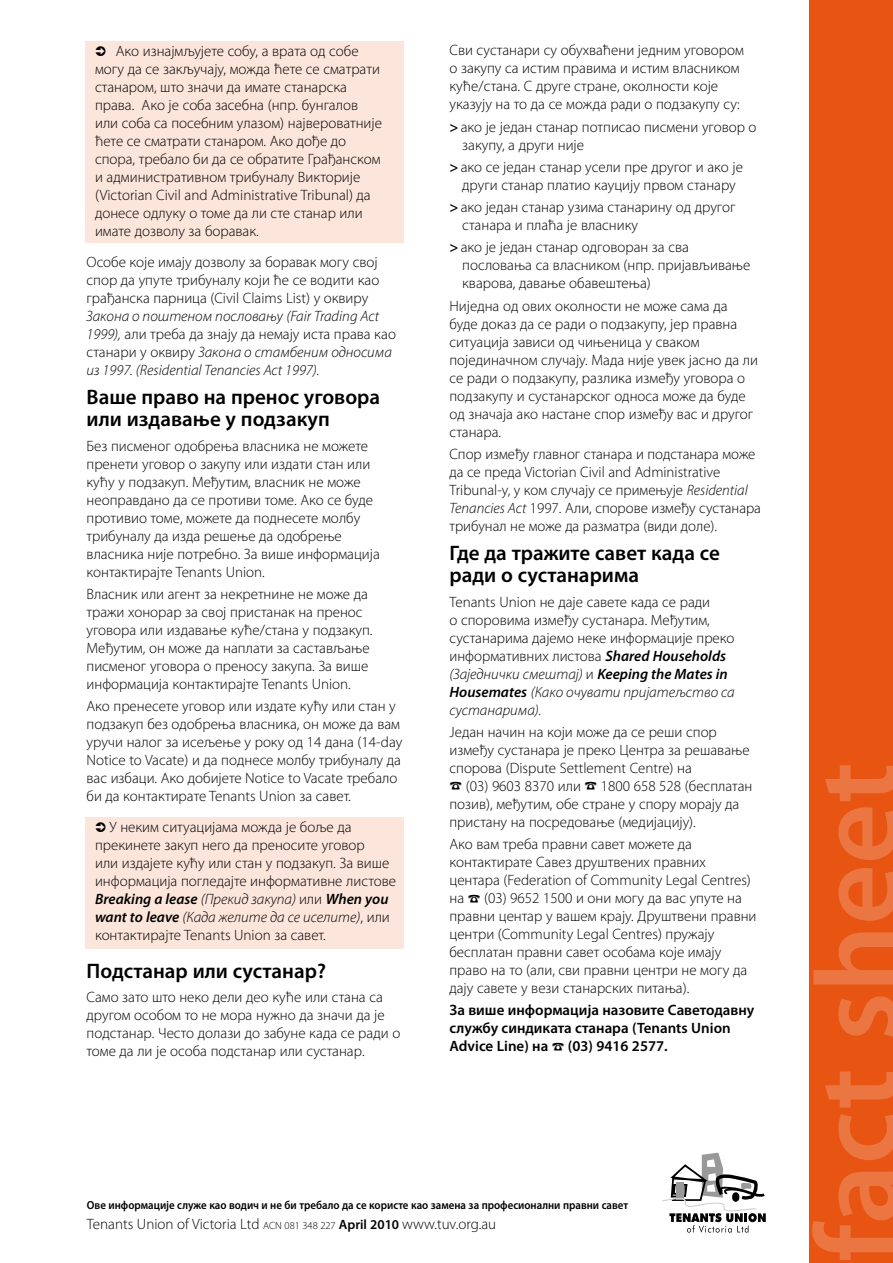
<style>
.page{position:relative;width:893px;height:1263px;background:#fff}
.page>*{position:absolute;margin:0;border:0;box-sizing:border-box;transform-origin:0 0}
.t1{font:600 117.75px "Myriad Pro";color:#ec7641}
.t2{font:600 21px/22.5px "Myriad Pro";color:#000}
.t3{font:300 15px/18px "Myriad Pro";color:#000}
.t4{font:italic 300 15px/18px "Myriad Pro";color:#000}
.t5{font:600 15px/18px "Myriad Pro";color:#000}
.t6{font:600 11.7px "Myriad Pro";color:#000;scale:.93 1}
.s1{font-style:normal}
.s2{font-weight:600;font-style:italic}
.s3{font-style:italic}
.s4{font-weight:600}
.s5{font-size:10.5px}
.s6{font-weight:600;font-size:13.5px}
</style>
<div class="page">
<div style="left:85px;top:41px;width:319px;height:201px;background:#fce5db"></div>
<div style="left:808px;top:0;width:85px;height:1263px;background:#e85412"></div>
<svg style="left:662px;top:1152px;width:104px;height:81px"></svg>
<svg style="left:96px;top:46px;width:9px;height:10px"></svg>
<div style="left:85px;top:817px;width:319px;height:132px;background:#fce5db"></div>
<p class="t3" style="left:95px;top:42px;width:288px;text-indent:21px">Ако изнајмљујете собу, а врата од собе могу да се закључају, можда ћете се сматрати станаром, што значи да имате станарска права. Ако је соба засебна (нпр. бунгалов или соба са посебним улазом) највероватније ћете се сматрати станаром. Ако дође до спора, требало би да се обратите Грађанском и административном трибуналу Викторије (Victorian Civil and Administrative Tribunal) да донесе одлуку о томе да ли сте станар или имате дозволу за боравак.</p>
<p class="t3" style="left:87px;top:253px;width:294px;text-align:justify">Особе које имају дозволу за боравак могу свој спор да упуте трибуналу који ће се водити као грађанска парница (Civil Claims List) у оквиру</p>
<p class="t4" style="left:87px;top:307px;width:311px">Закона о поштеном пословању (Fair Trading Act 1999), <span class="s1">али треба да знају да немају иста права као станари у оквиру</span> Закона о стамбеним односима из 1997. (Residential Tenancies Act 1997).</p>
<h2 class="t2" style="left:87px;top:385px;width:295px">Ваше право на пренос уговора или издавање у подзакуп</h2>
<p class="t3" style="left:87px;top:436px;width:295px">Без писменог одобрења власника не можете пренети уговор о закупу или издати стан или кућу у подзакуп. Међутим, власник не може неоправдано да се противи томе. Ако се буде противио томе, можете да поднесете молбу трибуналу да изда решење да одобрење власника није потребно. За више информација контактирајте Tenants Union.</p>
<p class="t3" style="left:87px;top:585px;width:287px">Власник или агент за некретнине не може да тражи хонорар за свој пристанак на пренос уговора или издавање куће/стана у подзакуп.<br>Међутим, он може да наплати за састављање писменог уговора о преносу закупа. За више информацијa контактирајте Tenants Union.</p>
<p class="t3" style="left:87px;top:697px;width:317px">Ако пренесете уговор или издате кућу или стан у подзакуп без одобрења власника, он може да вам уручи налог за исељење у року од 14 дана (14-day Notice to Vacate) и да поднесе молбу трибуналу да вас избаци. Ако добијете Notice to Vacate требало би да контактирате Tenants Union за савет.</p>
<p class="t3" style="left:95px;top:818px;width:302px;text-indent:15px">У неким ситуацијама можда је боље да прекинете закуп него да преносите уговор<br>или издајете кућу или стан у подзакуп. За више информација погледајте информативне листове <span class="s2">Breaking a lease</span> <span class="s3">(Прекид закупа)</span> или <span class="s2">When you want to leave</span> <span class="s3">(Када желите да се иселите)</span>, или контактирајте Tenants Union за савет.</p>
<h2 class="t2" style="left:87px;top:959px;width:241px">Подстанар или сустанар?</h2>
<p class="t3" style="left:87px;top:988px;width:315px">Само зато што неко дели део куће или стана са другом особом то не мора нужно да значи да је подстанар. Често долази до забуне када се ради о томе да ли је особа подстанар или сустанар.</p>
<p class="t3" style="left:449px;top:41px;width:296px">Сви сустанари су обухваћени једним уговором о закупу са истим правима и истим власником куће/стана. С друге стране, околности које указују на то да се можда ради о подзакупу су:</p>
<p class="t3" style="left:462px;top:117px;width:296px;text-indent:-13px"><span class="s4">&gt;</span> ако је један станар потписао писмени уговор о закупу, а други није</p>
<p class="t3" style="left:449px;top:158px;width:295px;text-align:center"><span class="s4">&gt;</span> ако се један станар усели пре другог и ако је други станар платио кауцију првом станару</p>
<p class="t3" style="left:462px;top:198px;width:275px;text-indent:-13px"><span class="s4">&gt;</span> ако један станар узима станарину од другог станара и плаћа је власнику</p>
<p class="t3" style="left:462px;top:238px;width:290px;text-indent:-13px"><span class="s4">&gt;</span> ако је један станар одговоран за сва пословања са власником (нпр. пријављивање кварова, давање обавештења)</p>
<p class="t3" style="left:449px;top:296px;width:310px">Ниједна од ових околности не може сама да буде доказ да се ради о подзакупу, јер правна ситуација зависи од чињеница у сваком појединачном случају. Мада није увек јасно да ли се ради о подзакупу, разлика између уговора о подзакупу и сустанарског односа може да буде од значаја ако настане спор између вас и другог станара.</p>
<p class="t3" style="left:449px;top:445px;width:313px">Спор између главног станара и подстанара може да се преда Victorian Civil and Administrative Tribunal-у, у ком случају се примењује <span class="s3">Residential Tenancies Act</span> 1997. Али, спорове између сустанара трибунал не може да разматра (види доле).</p>
<h2 class="t2" style="left:449px;top:541px;width:272px">Где да тражите савет када се ради о сустанарима</h2>
<p class="t3" style="left:449px;top:592px;width:287px">Tenants Union не даје савете када се ради<br>о споровима између сустанара. Међутим, сустанарима дајемо неке информације преко информативних листова <span class="s2">Shared Households </span><span class="s3">(Заједнички смештај)</span> и <span class="s2">Keeping the Mates in Housemates</span> <span class="s3">(Како очувати пријатељство са сустанарима).</span></p>
<p class="t3" style="left:449px;top:723px;width:269px">Један начин на који може да се реши спор</p>
<p class="t3" style="left:449px;top:741px;width:302px">између сустанара је преко Центра за решавање</p>
<p class="t3" style="left:449px;top:759px;width:244px">спорова (Dispute Settlement Centre) на</p>
<p class="t3" style="left:466px;top:777px;width:117px">(03) 9603 8370 или</p>
<p class="t3" style="left:449px;top:777px;width:304px;text-indent:151px">1800 658 528 (бесплатан позив), међутим, обе стране у спору морају да пристану на посредовање (медијацију).</p>
<p class="t3" style="left:449px;top:835px;width:303px">Ако вам треба правни савет можете да контактирате Савез друштвених правних центара (Federation of Community Legal Centres) на</p>
<p class="t3" style="left:449px;top:889px;width:309px;text-indent:35px">(03) 9652 1500 и они могу да вас упуте на правни центар у вашем крају. Друштвени правни центри (Community Legal Centres) пружају бесплатан правни савет особама које имају право на то (али, сви правни центри не могу да дају савете у вези станарских питања).</p>
<p class="t5" style="left:449px;top:1001px;width:306px">За више информација назовите Саветодавну службу синдиката станара (Tenants Union<br>Advice Line) на</p>
<p class="t5" style="left:568px;top:1037px;width:101px">(03) 9416 2577.</p>
<p class="t6" style="left:87px;top:1198px;width:583px">Ове информације служе као водич и не би требало да се користе као замена за професионални правни савет</p>
<p class="t3" style="left:87px;top:1215px;width:411px">Tenants Union of Victoria Ltd <span class="s5">ACN 081 348 227</span> <span class="s6">April 2010</span> www.tuv.org.au</p>
<h1 class="t1" style="left:783px;top:1262px;width:501px;rotate:-90deg">fact sheet</h1>
</div>
